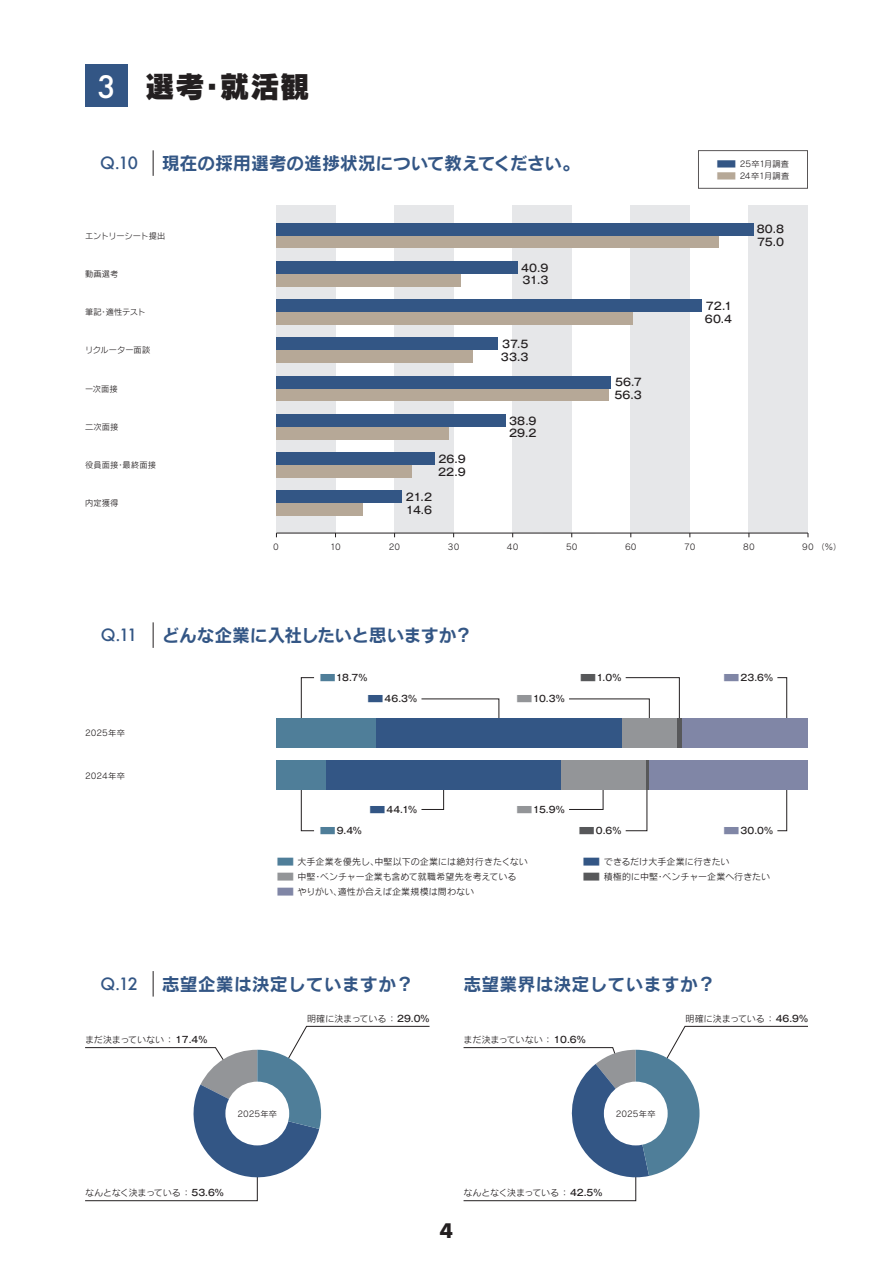
<style>
.page{position:relative;width:893px;height:1263px;background:#fff}
.page>*{position:absolute;margin:0;border:0;box-sizing:border-box;transform-origin:0 0}
.t1{font:30px "Rodin Cattleya Pro EB";color:#231f20}
.t2{font:500 30px "Futura";color:#fff}
.t3{font:700 19.5px "Futura";color:#231f20}
.t4{font:18px "Rodin Cattleya Pro B";letter-spacing:-.01em;color:#335685}
.t5{font:18px "Rodin Cattleya Pro B";letter-spacing:-.035em;color:#335685}
.t6{font:500 16.5px "Futura";color:#335685}
.t7{font:500 10.5px/12.8px "Gothic MB101 Pro";letter-spacing:.015em;color:#231f20}
.t8{font:9px "Rodin Cattleya Pro M";letter-spacing:-.005em;color:#231f20}
.t9{font:500 9px "Gothic MB101 Pro";letter-spacing:.01em;color:#231f20}
.t10{font:9px "Rodin Cattleya Pro M";letter-spacing:-.035em;color:#231f20}
.t11{font:8.25px "Rodin Cattleya Pro M";letter-spacing:.01em;color:#231f20}
.t12{font:8.25px "Rodin Cattleya Pro M";letter-spacing:-.015em;color:#231f20}
.s1{color:#335685}
.s2{color:#b6a897}
.s3{font-family:"Koz Go Pr 6 N";font-weight:400;color:#4f7e99}
.s4{font-family:"Koz Go Pr 6 N";font-weight:400;color:#8086a6}
.s5{font-family:"Koz Go Pr 6 N";font-weight:400;color:#335685}
.s6{font-family:"Koz Go Pr 6 N";font-weight:400;color:#939598}
.s7{font-family:"Koz Go Pr 6 N";font-weight:400;color:#57585a}
.s8{color:#4f7e99}
.s9{color:#939598}
.s10{color:#57585a}
.s11{color:#8086a6}
.s12{font-family:"Gothic MB101 Pro";font-weight:500}
</style>
<div class="page">
<svg style="left:301px;top:677px;width:13px;height:41px"></svg>
<svg style="left:777px;top:677px;width:10px;height:41px"></svg>
<svg style="left:421px;top:698px;width:78px;height:20px"></svg>
<svg style="left:569px;top:677px;width:111px;height:41px"></svg>
<svg style="left:301px;top:790px;width:13px;height:41px"></svg>
<svg style="left:777px;top:790px;width:10px;height:41px"></svg>
<svg style="left:421px;top:790px;width:23px;height:20px"></svg>
<svg style="left:569px;top:790px;width:34px;height:20px"></svg>
<svg style="left:625px;top:790px;width:22px;height:41px"></svg>
<div style="left:749px;top:206px;width:59px;height:327px;background:#e6e7e9"></div>
<div style="left:631px;top:206px;width:59px;height:327px;background:#e6e7e9"></div>
<div style="left:513px;top:206px;width:59px;height:327px;background:#e6e7e9"></div>
<div style="left:395px;top:206px;width:59px;height:327px;background:#e6e7e9"></div>
<div style="left:276px;top:206px;width:59px;height:327px;background:#e6e7e9"></div>
<svg style="left:85px;top:1026px;width:345px;height:175px"></svg>
<svg style="left:463px;top:1026px;width:345px;height:175px"></svg>
<div style="left:225px;top:1082px;width:64px;height:63px;background:#fff;border-radius:50%"></div>
<div style="left:604px;top:1082px;width:64px;height:63px;background:#fff;border-radius:50%"></div>
<div style="left:648px;top:760px;width:160px;height:30px;background:#8086a6"></div>
<hr style="left:645px;top:760px;width:3px;height:30px;background:#57585a">
<div style="left:561px;top:760px;width:84px;height:30px;background:#939598"></div>
<div style="left:326px;top:760px;width:235px;height:30px;background:#335685"></div>
<div style="left:276px;top:760px;width:50px;height:30px;background:#4f7e99"></div>
<hr style="left:276px;top:533px;width:532px;height:1px;background:#231f20">
<div style="left:276px;top:235px;width:443px;height:13px;background:#b6a897"></div>
<div style="left:276px;top:274px;width:185px;height:12px;background:#b6a897"></div>
<div style="left:276px;top:312px;width:357px;height:13px;background:#b6a897"></div>
<div style="left:276px;top:350px;width:197px;height:13px;background:#b6a897"></div>
<div style="left:276px;top:388px;width:333px;height:13px;background:#b6a897"></div>
<div style="left:276px;top:427px;width:173px;height:12px;background:#b6a897"></div>
<div style="left:276px;top:465px;width:136px;height:13px;background:#b6a897"></div>
<div style="left:276px;top:503px;width:87px;height:13px;background:#b6a897"></div>
<div style="left:276px;top:223px;width:478px;height:12px;background:#335685"></div>
<div style="left:276px;top:261px;width:242px;height:13px;background:#335685"></div>
<div style="left:276px;top:299px;width:426px;height:13px;background:#335685"></div>
<div style="left:276px;top:337px;width:222px;height:13px;background:#335685"></div>
<div style="left:276px;top:376px;width:335px;height:12px;background:#335685"></div>
<div style="left:276px;top:414px;width:230px;height:13px;background:#335685"></div>
<div style="left:276px;top:452px;width:159px;height:13px;background:#335685"></div>
<div style="left:276px;top:490px;width:126px;height:13px;background:#335685"></div>
<div style="left:682px;top:718px;width:125px;height:30px;background:#8086a6"></div>
<div style="left:677px;top:718px;width:5px;height:30px;background:#57585a"></div>
<div style="left:622px;top:718px;width:55px;height:30px;background:#939598"></div>
<div style="left:376px;top:718px;width:246px;height:30px;background:#335685"></div>
<div style="left:276px;top:718px;width:100px;height:30px;background:#4f7e99"></div>
<svg style="left:153px;top:622px;width:1px;height:26px"></svg>
<div style="left:85px;top:65px;width:43px;height:42px;background:#335685"></div>
<svg style="left:153px;top:150px;width:1px;height:26px"></svg>
<svg style="left:153px;top:971px;width:1px;height:25px"></svg>
<svg style="left:698px;top:150px;width:110px;height:39px"></svg>
<h1 class="t2" style="left:98px;top:66px;width:20px">3</h1>
<h1 class="t1" style="left:145px;top:66px;width:167px">選考・就活観</h1>
<h3 class="t6" style="left:100px;top:152px;width:39px">Q.10</h3>
<h3 class="t4" style="left:162px;top:151px;width:420px">現在の採用選考の進捗状況について教えてください。</h3>
<p class="t12" style="left:85px;top:230px;width:82px">エントリーシート提出</p>
<p class="t11" style="left:85px;top:268px;width:35px">動画選考</p>
<p class="t11" style="left:85px;top:307px;width:62px">筆記・適性テスト</p>
<p class="t11" style="left:85px;top:345px;width:67px">リクルーター面談</p>
<p class="t11" style="left:85px;top:383px;width:34px">一次面接</p>
<p class="t11" style="left:85px;top:421px;width:35px">二次面接</p>
<p class="t11" style="left:85px;top:460px;width:72px">役員面接・最終面接</p>
<p class="t11" style="left:85px;top:498px;width:35px">内定獲得</p>
<p class="t7" style="left:438px;top:451px;width:29px">26.9<br>22.9</p>
<p class="t7" style="left:406px;top:489px;width:28px">21.2<br>14.6</p>
<p class="t7" style="left:521px;top:260px;width:29px">40.9<br>31.3</p>
<p class="t7" style="left:501px;top:336px;width:29px">37.5<br>33.3</p>
<p class="t7" style="left:509px;top:413px;width:29px">38.9<br>29.2</p>
<p class="t7" style="left:614px;top:375px;width:29px">56.7<br>56.3</p>
<p class="t11" style="left:716px;top:158px;width:74px"><span class="s1">■</span> 25卒1月調査</p>
<p class="t11" style="left:716px;top:170px;width:75px"><span class="s2">■</span>24卒1月調査</p>
<p class="t7" style="left:705px;top:298px;width:29px">72.1<br>60.4</p>
<p class="t7" style="left:757px;top:222px;width:29px">80.8<br>75.0</p>
<p class="t11" style="left:273px;top:542px;width:7px">0</p>
<p class="t11" style="left:330px;top:542px;width:12px">10</p>
<p class="t11" style="left:389px;top:542px;width:13px">20</p>
<p class="t11" style="left:448px;top:542px;width:13px">30</p>
<p class="t11" style="left:507px;top:542px;width:13px">40</p>
<p class="t11" style="left:566px;top:542px;width:13px">50</p>
<p class="t11" style="left:625px;top:542px;width:13px">60</p>
<p class="t11" style="left:684px;top:542px;width:13px">70</p>
<p class="t11" style="left:743px;top:542px;width:13px">80</p>
<p class="t11" style="left:802px;top:542px;width:41px">90 （％）</p>
<h3 class="t6" style="left:101px;top:624px;width:38px">Q.11</h3>
<h3 class="t5" style="left:162px;top:623px;width:312px">どんな企業に入社したいと思いますか？</h3>
<p class="t11" style="left:85px;top:727px;width:41px">2025年卒</p>
<p class="t11" style="left:85px;top:770px;width:41px">2024年卒</p>
<p class="t9" style="left:319px;top:670px;width:50px"><span class="s3">■</span>18.7%</p>
<p class="t9" style="left:722px;top:670px;width:52px"><span class="s4">■</span>23.6％</p>
<p class="t9" style="left:367px;top:691px;width:52px"><span class="s5">■</span>46.3％</p>
<p class="t9" style="left:516px;top:691px;width:51px"><span class="s6">■</span>10.3％</p>
<p class="t9" style="left:579px;top:670px;width:44px"><span class="s7">■</span>1.0％</p>
<p class="t9" style="left:368px;top:802px;width:50px"><span class="s5">■</span>44.1％</p>
<p class="t9" style="left:516px;top:802px;width:51px"><span class="s6">■</span>15.9％</p>
<p class="t9" style="left:578px;top:823px;width:45px"><span class="s7">■</span>0.6％</p>
<p class="t9" style="left:319px;top:823px;width:45px"><span class="s3">■</span>9.4％</p>
<p class="t9" style="left:722px;top:823px;width:52px"><span class="s4">■</span>30.0％</p>
<p class="t8" style="left:276px;top:855px;width:253px"><span class="s8">■</span> 大手企業を優先し、中堅以下の企業には絶対行きたくない</p>
<p class="t8" style="left:583px;top:855px;width:149px"><span class="s1">■</span> できるだけ大手企業に行きたい</p>
<p class="t8" style="left:276px;top:870px;width:242px"><span class="s9">■</span> 中堅・ベンチャー企業も含めて就職希望先を考えている</p>
<p class="t8" style="left:583px;top:870px;width:189px"><span class="s10">■</span> 積極的に中堅・ベンチャー企業へ行きたい</p>
<p class="t8" style="left:276px;top:885px;width:199px"><span class="s11">■</span> やりがい、適性が合えば企業規模は問わない</p>
<h3 class="t6" style="left:100px;top:973px;width:39px">Q.12</h3>
<h3 class="t4" style="left:162px;top:972px;width:253px">志望企業は決定していますか？</h3>
<h3 class="t4" style="left:464px;top:972px;width:253px">志望業界は決定していますか？</h3>
<p class="t8" style="left:85px;top:1034px;width:124px">まだ決まっていない ： <span class="s12">17.4%</span></p>
<p class="t8" style="left:307px;top:1013px;width:124px">明確に決まっている ： <span class="s12">29.0%</span></p>
<p class="t8" style="left:464px;top:1034px;width:124px">まだ決まっていない ： <span class="s12">10.6%</span></p>
<p class="t11" style="left:237px;top:1108px;width:41px">2025年卒</p>
<p class="t11" style="left:616px;top:1108px;width:41px">2025年卒</p>
<p class="t10" style="left:85px;top:1187px;width:140px">なんとなく決まっている ： <span class="s12">53.6%</span></p>
<h2 class="t3" style="left:440px;top:1216px;width:15px">4</h2>
<p class="t10" style="left:464px;top:1187px;width:140px">なんとなく決まっている ： <span class="s12">42.5%</span></p>
<p class="t8" style="left:685px;top:1013px;width:124px">明確に決まっている ： <span class="s12">46.9%</span></p>
</div>
